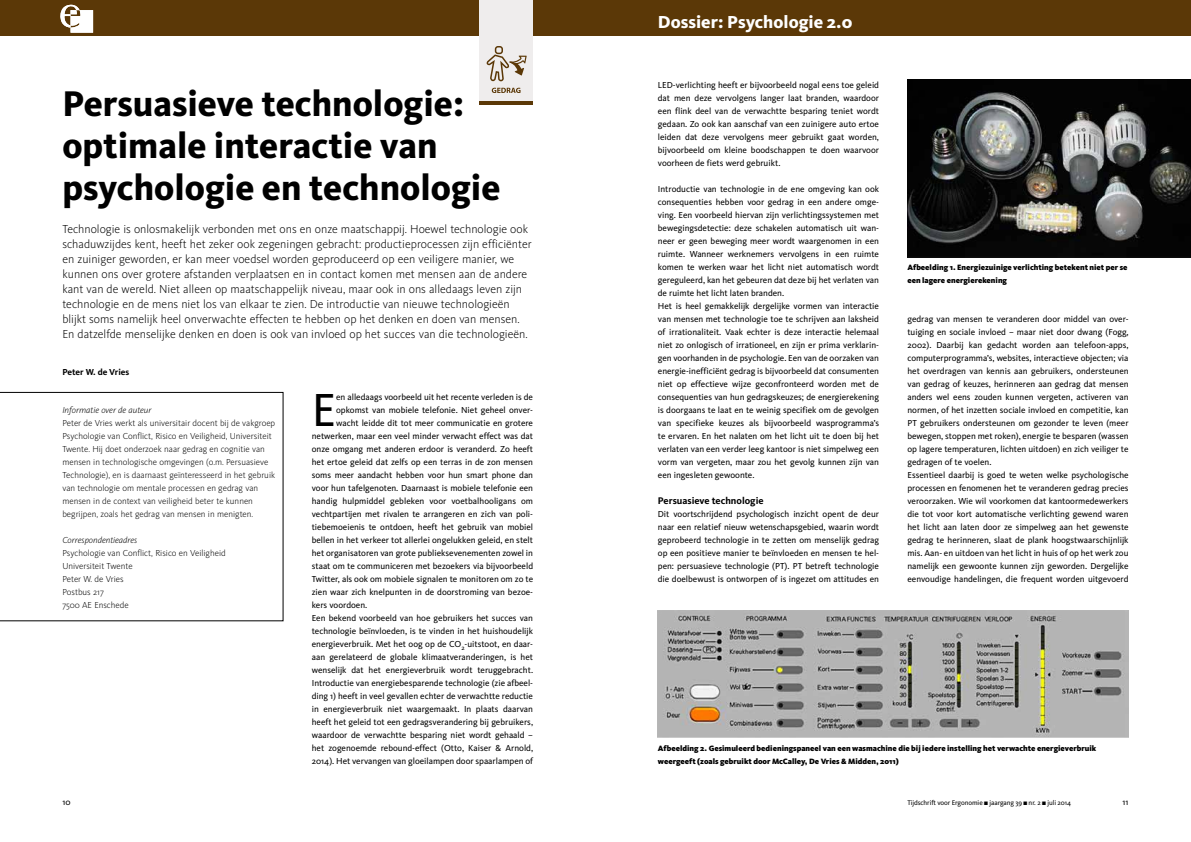
<style>
.page{position:relative;width:1191px;height:842px;background:#fff}
.page>*{position:absolute;margin:0;border:0;box-sizing:border-box;transform-origin:0 0}
.t1{font:48px "Kievit OT";color:#000}
.t2{font:800 37px/42px "Kievit OT";color:#000}
.t3{font:800 18px "Kievit OT";color:#fff}
.t4{font:300 12px/15px "Kievit OT";color:#000}
.t5{font:700 10px "Kievit OT";color:#000}
.t6{font:9px/13px "Kievit OT";color:#000;text-align:justify}
.t7{font:300 9px/13px "Kievit OT";color:#000}
.t8{font:italic 300 9px "Kievit OT";color:#000}
.t9{font:700 9px "Kievit OT";color:#000}
.t10{font:900 8px/13px "Kievit OT";color:#000}
.t11{font:7px "Kievit OT";letter-spacing:-.01em;color:#000}
</style>
<div class="page">
<div style="left:595px;top:0;width:596px;height:36px;background:#5b3807"></div>
<div style="left:0;top:0;width:595px;height:36px;background:#5b3807"></div>
<div style="left:479px;top:0;width:54px;height:105px;background:#efeded"></div>
<svg style="left:492px;top:88px;width:28px;height:5px"></svg>
<hr style="left:479px;top:101px;width:54px;height:4px;background:#5b3807">
<svg style="left:486px;top:46px;width:40px;height:35px"></svg>
<svg style="left:60px;top:5px;width:33px;height:28px"></svg>
<svg style="left:0;top:392px;width:283px;height:229px"></svg>
<img style="left:907px;top:79px;width:284px;height:178px">
<img style="left:658px;top:610px;width:470px;height:128px">
<h2 class="t2" style="left:62px;top:82px;width:440px">Persuasieve technologie: optimale interactie van psychologie en technologie</h2>
<p class="t4" style="left:62px;top:221px;width:471px">Technologie is onlosmakelijk verbonden met ons en onze maatschappij. Hoewel technologie ook schaduwzijdes kent, heeft het zeker ook zegeningen gebracht: productieprocessen zijn efficiënter en zuiniger geworden, er kan meer voedsel worden geproduceerd op een veiligere manier, we kunnen ons over grotere afstanden verplaatsen en in contact komen met mensen aan de andere kant van de wereld. Niet alleen op maatschappelijk niveau, maar ook in ons alledaags leven zijn technologie en de mens niet los van elkaar te zien. De introductie van nieuwe technologieën blijkt soms namelijk heel onverwachte effecten te hebben op het denken en doen van mensen.<br>En datzelfde menselijke denken en doen is ook van invloed op het succes van die technologieën.</p>
<p class="t9" style="left:62px;top:366px;width:69px">Peter W. de Vries</p>
<p class="t8" style="left:62px;top:404px;width:91px">Informatie over de auteur</p>
<p class="t7" style="left:62px;top:416px;width:214px">Peter de Vries werkt als universitair docent bij de vakgroep Psychologie van Conflict, Risico en Veiligheid, Universiteit Twente. Hij doet onderzoek naar gedrag en cognitie van mensen in technologische omgevingen (o.m. Persuasieve Technologie), en is daarnaast geïnteresseerd in het gebruik van technologie om mentale processen en gedrag van mensen in de context van veiligheid beter te kunnen begrijpen, zoals het gedrag van mensen in menigten.</p>
<p class="t8" style="left:62px;top:534px;width:76px">Correspondentieadres</p>
<p class="t7" style="left:62px;top:546px;width:165px">Psychologie van Conflict, Risico en Veiligheid<br>Universiteit Twente<br>Peter W. de Vries<br>Postbus 217<br>7500 AE Enschede</p>
<h1 class="t1" style="left:312px;top:381px;width:26px">E</h1>
<p class="t6" style="left:336px;top:390px;width:198px">en alledaags voorbeeld uit het recente verleden is de</p>
<p class="t6" style="left:336px;top:403px;width:198px">opkomst van mobiele telefonie. Niet geheel onver-</p>
<p class="t6" style="left:336px;top:416px;width:198px">wacht leidde dit tot meer communicatie en grotere</p>
<p class="t6" style="left:312px;top:429px;width:223px">netwerken, maar een veel minder verwacht effect was dat</p>
<p class="t6" style="left:312px;top:442px;width:223px">onze omgang met anderen erdoor is veranderd. Zo heeft</p>
<p class="t6" style="left:312px;top:455px;width:223px">het ertoe geleid dat zelfs op een terras in de zon mensen</p>
<p class="t6" style="left:312px;top:468px;width:223px">soms meer aandacht hebben voor hun smart phone dan</p>
<p class="t6" style="left:312px;top:481px;width:223px">voor hun tafelgenoten. Daarnaast is mobiele telefonie een</p>
<p class="t6" style="left:312px;top:494px;width:223px">handig hulpmiddel gebleken voor voetbalhooligans om</p>
<p class="t6" style="left:312px;top:507px;width:223px">vechtpartijen met rivalen te arrangeren en zich van poli-</p>
<p class="t6" style="left:312px;top:520px;width:223px">tiebemoeienis te ontdoen, heeft het gebruik van mobiel</p>
<p class="t6" style="left:312px;top:533px;width:223px">bellen in het verkeer tot allerlei ongelukken geleid, en stelt</p>
<p class="t6" style="left:312px;top:546px;width:223px">het organisatoren van grote publieksevenementen zowel in</p>
<p class="t6" style="left:312px;top:559px;width:223px">staat om te communiceren met bezoekers via bijvoorbeeld</p>
<p class="t6" style="left:312px;top:572px;width:223px">Twitter, als ook om mobiele signalen te monitoren om zo te</p>
<p class="t6" style="left:312px;top:585px;width:223px">zien waar zich knelpunten in de doorstroming van bezoe-</p>
<p class="t6" style="left:312px;top:598px;width:57px">kers voordoen.</p>
<p class="t6" style="left:312px;top:611px;width:223px">Een bekend voorbeeld van hoe gebruikers het succes van</p>
<p class="t6" style="left:312px;top:624px;width:223px">technologie beïnvloeden, is te vinden in het huishoudelijk</p>
<p class="t6" style="left:312px;top:637px;width:223px">energieverbruik. Met het oog op de CO<sub>2</sub>-uitstoot, en daar-</p>
<p class="t6" style="left:312px;top:650px;width:223px">aan gerelateerd de globale klimaatveranderingen, is het</p>
<p class="t6" style="left:312px;top:663px;width:223px">wenselijk dat het energieverbruik wordt teruggebracht.</p>
<p class="t6" style="left:312px;top:676px;width:223px">Introductie van energiebesparende technologie (zie afbeel-</p>
<p class="t6" style="left:312px;top:689px;width:223px">ding 1) heeft in veel gevallen echter de verwachtte reductie</p>
<p class="t6" style="left:312px;top:702px;width:223px">in energieverbruik niet waargemaakt. In plaats daarvan</p>
<p class="t6" style="left:312px;top:715px;width:223px">heeft het geleid tot een gedragsverandering bij gebruikers,</p>
<p class="t6" style="left:312px;top:728px;width:223px">waardoor de verwachtte besparing niet wordt gehaald –</p>
<p class="t6" style="left:312px;top:741px;width:223px">het zogenoemde rebound-effect (Otto, Kaiser &amp; Arnold,</p>
<p class="t6" style="left:312px;top:754px;width:223px">2014). Het vervangen van gloeilampen door spaarlampen of</p>
<h3 class="t3" style="left:658px;top:11px;width:196px">Dossier: Psychologie 2.0</h3>
<p class="t6" style="left:658px;top:78px;width:223px">LED-verlichting heeft er bijvoorbeeld nogal eens toe geleid dat men deze vervolgens langer laat branden, waardoor een flink deel van de verwachtte besparing teniet wordt gedaan. Zo ook kan aanschaf van een zuinigere auto ertoe leiden dat deze vervolgens meer gebruikt gaat worden, bijvoorbeeld om kleine boodschappen te doen waarvoor voorheen de fiets werd gebruikt.</p>
<p class="t6" style="left:658px;top:182px;width:223px;text-align:left">Introductie van technologie in de ene omgeving kan ook consequenties hebben voor gedrag in een andere omge&shy;ving. Een voorbeeld hiervan zijn verlichtingssystemen met bewegingsdetectie: deze schakelen automatisch uit wan&shy;neer er geen beweging meer wordt waargenomen in een ruimte. Wanneer werknemers vervolgens in een ruimte komen te werken waar het licht niet automatisch wordt gereguleerd, kan het gebeuren dat deze bij het verlaten van de ruimte het licht laten branden.<br>Het is heel gemakkelijk dergelijke vormen van interactie van mensen met technologie toe te schrijven aan laksheid of irrationaliteit. Vaak echter is deze interactie helemaal niet zo onlogisch of irrationeel, en zijn er prima verklarin&shy;gen voorhanden in de psychologie. Een van de oorzaken van energie-inefficiënt gedrag is bijvoorbeeld dat consumenten niet op effectieve wijze geconfronteerd worden met de consequenties van hun gedragskeuzes; de energierekening is doorgaans te laat en te weinig specifiek om de gevolgen van specifieke keuzes als bijvoorbeeld wasprogramma’s te ervaren. En het nalaten om het licht uit te doen bij het verlaten van een verder leeg kantoor is niet simpelweg een vorm van vergeten, maar zou het gevolg kunnen zijn van een ingesleten gewoonte.</p>
<p class="t5" style="left:658px;top:495px;width:107px">Persuasieve technologie</p>
<p class="t6" style="left:658px;top:507px;width:223px">Dit voortschrijdend psychologisch inzicht opent de deur naar een relatief nieuw wetenschapsgebied, waarin wordt geprobeerd technologie in te zetten om menselijk gedrag op een positieve manier te beïnvloeden en mensen te hel&shy;pen: persuasieve technologie (PT). PT betreft technologie die doelbewust is ontworpen of is ingezet om attitudes en</p>
<p class="t10" style="left:907px;top:261px;width:222px">Afbeelding 1. Energiezuinige verlichting betekent niet per se een lagere energierekening</p>
<p class="t6" style="left:907px;top:312px;width:223px;text-align:left">gedrag van mensen te veranderen door middel van over&shy;tuiging en sociale invloed – maar niet door dwang (Fogg, 2002). Daarbij kan gedacht worden aan telefoon-apps, computerprogramma’s, websites, interactieve objecten; via het overdragen van kennis aan gebruikers, ondersteunen van gedrag of keuzes, herinneren aan gedrag dat mensen anders wel eens zouden kunnen vergeten, activeren van normen, of het inzetten sociale invloed en competitie, kan PT gebruikers ondersteunen om gezonder te leven (meer bewegen, stoppen met roken), energie te besparen (wassen op lagere temperaturen, lichten uitdoen) en zich veiliger te gedragen of te voelen.<br>Essentieel daarbij is goed te weten welke psychologische processen en fenomenen het te veranderen gedrag precies veroorzaken. Wie wil voorkomen dat kantoormedewerkers die tot voor kort automatische verlichting gewend waren het licht aan laten door ze simpelweg aan het gewenste gedrag te herinneren, slaat de plank hoogstwaarschijnlijk mis. Aan- en uitdoen van het licht in huis of op het werk zou namelijk een gewoonte kunnen zijn geworden. Dergelijke eenvoudige handelingen, die frequent worden uitgevoerd</p>
<p class="t10" style="left:658px;top:742px;width:440px">Afbeelding 2. Gesimuleerd bedieningspaneel van een wasmachine die bij iedere instelling het verwachte energieverbruik weergeeft (zoals gebruikt door McCalley, De Vries &amp; Midden, 2011)</p>
<p class="t6" style="left:62px;top:795px;width:10px">10</p>
<p class="t11" style="left:907px;top:798px;width:165px">Tijdschrift voor Ergonomie ■ jaargang 39 ■ nr. 2 ■ juli 2014</p>
<p class="t6" style="left:1122px;top:795px;width:7px">11</p>
</div>
